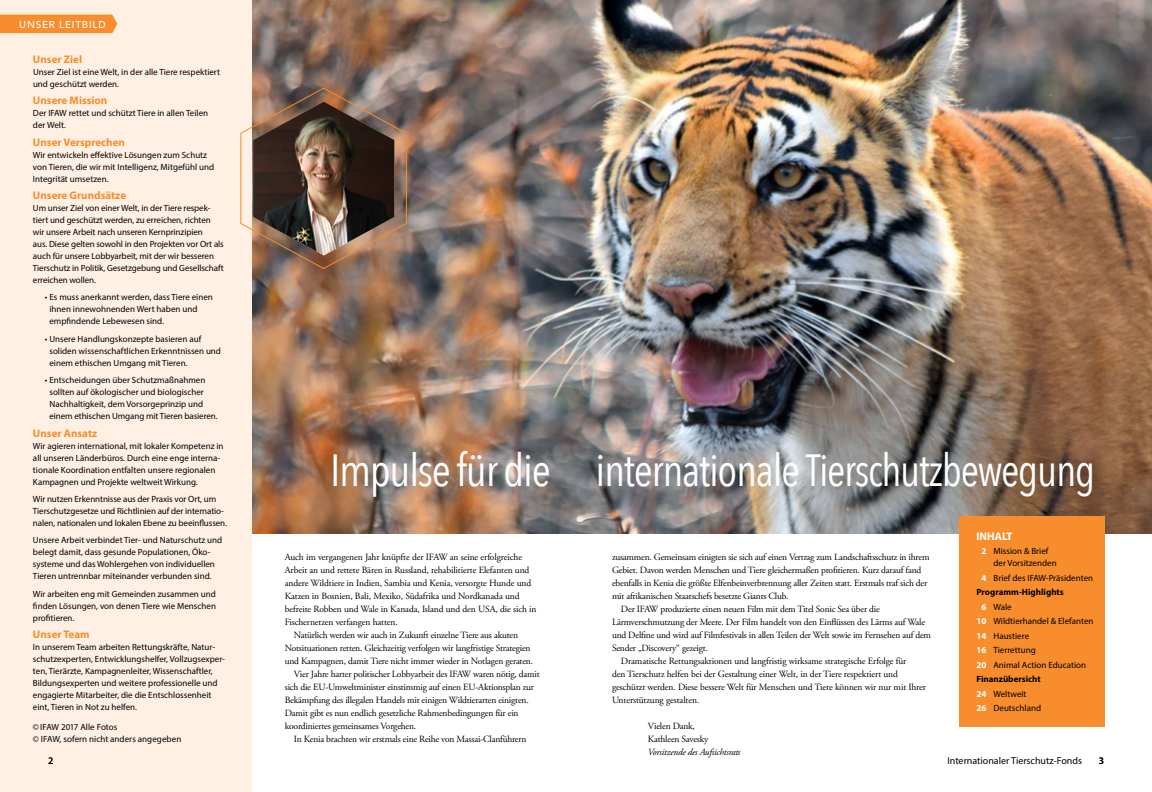
<style>
.page{position:relative;width:1152px;height:792px;background:#fff}
.page>*{position:absolute;margin:0;border:0;box-sizing:border-box;transform-origin:0 0}
.t1{font:45px "Avenir Next Condensed";letter-spacing:-.03em;color:#fff}
.t2{font:700 11px "Myriad Pro";color:#f78d2d}
.t3{font:700 11px "Myriad Pro";color:#fff}
.t4{font:10px "Myriad Pro";color:#000}
.t5{font:500 10px "Avenir";letter-spacing:.075em;color:#fff}
.t6{font:9.5px/13px "Adobe Garamond Pro";letter-spacing:-.02em;color:#000}
.t7{font:italic 9.5px "Adobe Garamond Pro";letter-spacing:-.02em;color:#000}
.t8{font:9px/12px "Myriad Pro";color:#000}
.t9{font:700 9px "Myriad Pro";color:#000}
.s1{font-weight:700;color:#fff}
</style>
<div class="page">
<img style="left:252px;top:0;width:900px;height:534px">
<div style="left:0;top:0;width:252px;height:792px;background:#fff0e3"></div>
<div style="left:0;top:15px;width:117px;height:18px;background:#f78d2d"></div>
<div style="left:959px;top:516px;width:145px;height:210px;background:#f78d2d"></div>
<svg style="left:240px;top:87px;width:167px;height:182px"></svg>
<img style="left:253px;top:102px;width:141px;height:153px">
<p class="t5" style="left:19px;top:15px;width:88px">UNSER LEITBILD</p>
<p class="t2" style="left:33px;top:52px;width:51px">Unser Ziel</p>
<p class="t8" style="left:33px;top:66px;width:189px">Unser Ziel ist eine Welt, in der alle Tiere respektiert und geschützt werden.</p>
<p class="t2" style="left:33px;top:93px;width:76px">Unsere Mission</p>
<p class="t8" style="left:33px;top:107px;width:177px">Der IFAW rettet und schützt Tiere in allen Teilen der Welt.</p>
<p class="t2" style="left:33px;top:135px;width:93px">Unser Versprechen</p>
<p class="t8" style="left:33px;top:148px;width:183px">Wir entwickeln effektive Lösungen zum Schutz von Tieren, die wir mit Intelligenz, Mitgefühl und<br>Integrität umsetzen.</p>
<p class="t2" style="left:33px;top:188px;width:95px">Unsere Grundsätze</p>
<p class="t8" style="left:33px;top:202px;width:192px">Um unser Ziel von einer Welt, in der Tiere respek&shy;tiert und geschützt werden, zu erreichen, richten wir unsere Arbeit nach unseren Kernprinzipien<br>aus. Diese gelten sowohl in den Projekten vor Ort als auch für unsere Lobbyarbeit, mit der wir besseren Tierschutz in Politik, Gesetzgebung und Gesellschaft erreichen wollen.</p>
<p class="t8" style="left:49px;top:291px;width:165px;text-indent:-4px">• Es muss anerkannt werden, dass Tiere einen ihnen innewohnenden Wert haben und empfindende Lebewesen sind.</p>
<p class="t8" style="left:49px;top:333px;width:173px;text-indent:-4px">• Unsere Handlungskonzepte basieren auf soliden wissenschaftlichen Erkenntnissen und einem ethischen Umgang mit Tieren.</p>
<p class="t8" style="left:49px;top:374px;width:170px;text-indent:-4px">• Entscheidungen über Schutzmaßnahmen sollten auf ökologischer und biologischer Nachhaltigkeit, dem Vorsorgeprinzip und einem ethischen Umgang mit Tieren basieren.</p>
<p class="t2" style="left:33px;top:426px;width:66px">Unser Ansatz</p>
<p class="t8" style="left:33px;top:439px;width:192px">Wir agieren international, mit lokaler Kompetenz in all unseren Länderbüros. Durch eine enge interna&shy;tionale Koordination entfalten unsere regionalen Kampagnen und Projekte weltweit Wirkung.</p>
<p class="t8" style="left:33px;top:493px;width:196px">Wir nutzen Erkenntnisse aus der Praxis vor Ort, um<br>Tierschutzgesetze und Richtlinien auf der internatio&shy;nalen, nationalen und lokalen Ebene zu beeinflussen.</p>
<p class="t8" style="left:33px;top:534px;width:191px">Unsere Arbeit verbindet Tier- und Naturschutz und belegt damit, dass gesunde Populationen, Öko&shy;systeme und das Wohlergehen von individuellen Tieren untrennbar miteinander verbunden sind.</p>
<p class="t8" style="left:33px;top:588px;width:185px;text-align:justify">Wir arbeiten eng mit Gemeinden zusammen und finden Lösungen, von denen Tiere wie Menschen profitieren.</p>
<p class="t2" style="left:33px;top:627px;width:58px">Unser Team</p>
<p class="t8" style="left:33px;top:641px;width:194px">In unserem Team arbeiten Rettungskräfte, Natur&shy;schutzexperten, Entwicklungshelfer, Vollzugsexper&shy;ten, Tierärzte, Kampagnenleiter, Wissenschaftler, Bildungsexperten und weitere professionelle und engagierte Mitarbeiter, die die Entschlossenheit eint, Tieren in Not zu helfen.</p>
<p class="t8" style="left:33px;top:721px;width:150px">©IFAW 2017 Alle Fotos<br>© IFAW, sofern nicht anders angegeben</p>
<h1 class="t1" style="left:330px;top:431px;width:767px">Impulse für die internationale Tierschutzbewegung</h1>
<p class="t3" style="left:976px;top:529px;width:38px">INHALT</p>
<p class="t8" style="left:993px;top:545px;width:65px;text-indent:-12px"><span class="s1">2</span> Mission &amp; Brief der Vorsitzenden</p>
<p class="t8" style="left:982px;top:571px;width:113px"><span class="s1">4</span> Brief des IFAW-Präsidenten</p>
<p class="t9" style="left:976px;top:586px;width:89px">Programm-Highlights</p>
<p class="t8" style="left:982px;top:600px;width:32px"><span class="s1">6</span> Wale</p>
<p class="t8" style="left:977px;top:615px;width:119px"><span class="s1">10</span> Wildtierhandel &amp; Elefanten</p>
<p class="t8" style="left:977px;top:629px;width:54px"><span class="s1">14</span> Haustiere</p>
<p class="t8" style="left:977px;top:644px;width:61px"><span class="s1">16</span> Tierrettung</p>
<p class="t8" style="left:977px;top:658px;width:111px"><span class="s1">20</span> Animal Action Education</p>
<p class="t9" style="left:976px;top:673px;width:66px">Finanzübersicht</p>
<p class="t8" style="left:977px;top:688px;width:52px"><span class="s1">24</span> Weltweit</p>
<p class="t8" style="left:977px;top:702px;width:66px"><span class="s1">26</span> Deutschland</p>
<p class="t6" style="left:285px;top:551px;width:239px">Auch im vergangenen Jahr knüpfte der IFAW an seine erfolgreiche</p>
<p class="t6" style="left:285px;top:564px;width:246px">Arbeit an und rettete Bären in Russland, rehabilitierte Elefanten und</p>
<p class="t6" style="left:285px;top:577px;width:248px">andere Wildtiere in Indien, Sambia und Kenia, versorgte Hunde und</p>
<p class="t6" style="left:285px;top:590px;width:236px">Katzen in Bosnien, Bali, Mexiko, Südafrika und Nordkanada und</p>
<p class="t6" style="left:285px;top:603px;width:253px">befreite Robben und Wale in Kanada, Island und den USA, die sich in</p>
<p class="t6" style="left:285px;top:616px;width:115px">Fischernetzen verfangen hatten.</p>
<p class="t6" style="left:294px;top:629px;width:226px">Natürlich werden wir auch in Zukunft einzelne Tiere aus akuten</p>
<p class="t6" style="left:285px;top:642px;width:247px">Notsituationen retten. Gleichzeitig verfolgen wir langfristige Strategien</p>
<p class="t6" style="left:285px;top:655px;width:250px">und Kampagnen, damit Tiere nicht immer wieder in Notlagen geraten.</p>
<p class="t6" style="left:294px;top:668px;width:247px">Vier Jahre harter politischer Lobbyarbeit des IFAW waren nötig, damit</p>
<p class="t6" style="left:285px;top:681px;width:251px">sich die EU-Umweltminister einstimmig auf einen EU-Aktionsplan zur</p>
<p class="t6" style="left:285px;top:694px;width:245px">Bekämpfung des illegalen Handels mit einigen Wildtierarten einigten.</p>
<p class="t6" style="left:285px;top:707px;width:235px">Damit gibt es nun endlich gesetzliche Rahmenbedingungen für ein</p>
<p class="t6" style="left:285px;top:720px;width:133px">koordiniertes gemeinsames Vorgehen.</p>
<p class="t6" style="left:294px;top:733px;width:234px">In Kenia brachten wir erstmals eine Reihe von Massai-Clanführern</p>
<p class="t6" style="left:612px;top:551px;width:319px">zusammen. Gemeinsam einigten sie sich auf einen Vertrag zum Landschaftsschutz in ihrem</p>
<p class="t6" style="left:612px;top:564px;width:311px">Gebiet. Davon werden Menschen und Tiere gleichermaßen profitieren. Kurz darauf fand</p>
<p class="t6" style="left:612px;top:577px;width:317px">ebenfalls in Kenia die größte Elfenbeinverbrennung aller Zeiten statt. Erstmals traf sich der</p>
<p class="t6" style="left:612px;top:590px;width:178px">mit afrikanischen Staatschefs besetzte Giants Club.</p>
<p class="t6" style="left:621px;top:603px;width:260px">Der IFAW produzierte einen neuen Film mit dem Titel Sonic Sea über die</p>
<p class="t6" style="left:612px;top:616px;width:315px">Lärmverschmutzung der Meere. Der Film handelt von den Einflüssen des Lärms auf Wale</p>
<p class="t6" style="left:612px;top:629px;width:321px">und Delfine und wird auf Filmfestivals in allen Teilen der Welt sowie im Fernsehen auf dem</p>
<p class="t6" style="left:612px;top:642px;width:97px">Sender „Discovery“ gezeigt.</p>
<p class="t6" style="left:621px;top:655px;width:287px">Dramatische Rettungsaktionen und langfristig wirksame strategische Erfolge für</p>
<p class="t6" style="left:612px;top:668px;width:288px">den Tierschutz helfen bei der Gestaltung einer Welt, in der Tiere respektiert und</p>
<p class="t6" style="left:612px;top:681px;width:316px">geschützt werden. Diese bessere Welt für Menschen und Tiere können wir nur mit Ihrer</p>
<p class="t6" style="left:612px;top:694px;width:89px">Unterstützung gestalten.</p>
<p class="t6" style="left:648px;top:720px;width:62px">Vielen Dank,<br>Kathleen Savesky</p>
<p class="t7" style="left:648px;top:746px;width:94px">Vorsitzende des Aufsichtsrats</p>
<p class="t4" style="left:48px;top:754px;width:7px">2</p>
<p class="t4" style="left:947px;top:754px;width:136px">Internationaler Tierschutz-Fonds</p>
<p class="t4" style="left:1099px;top:754px;width:7px">3</p>
</div>
